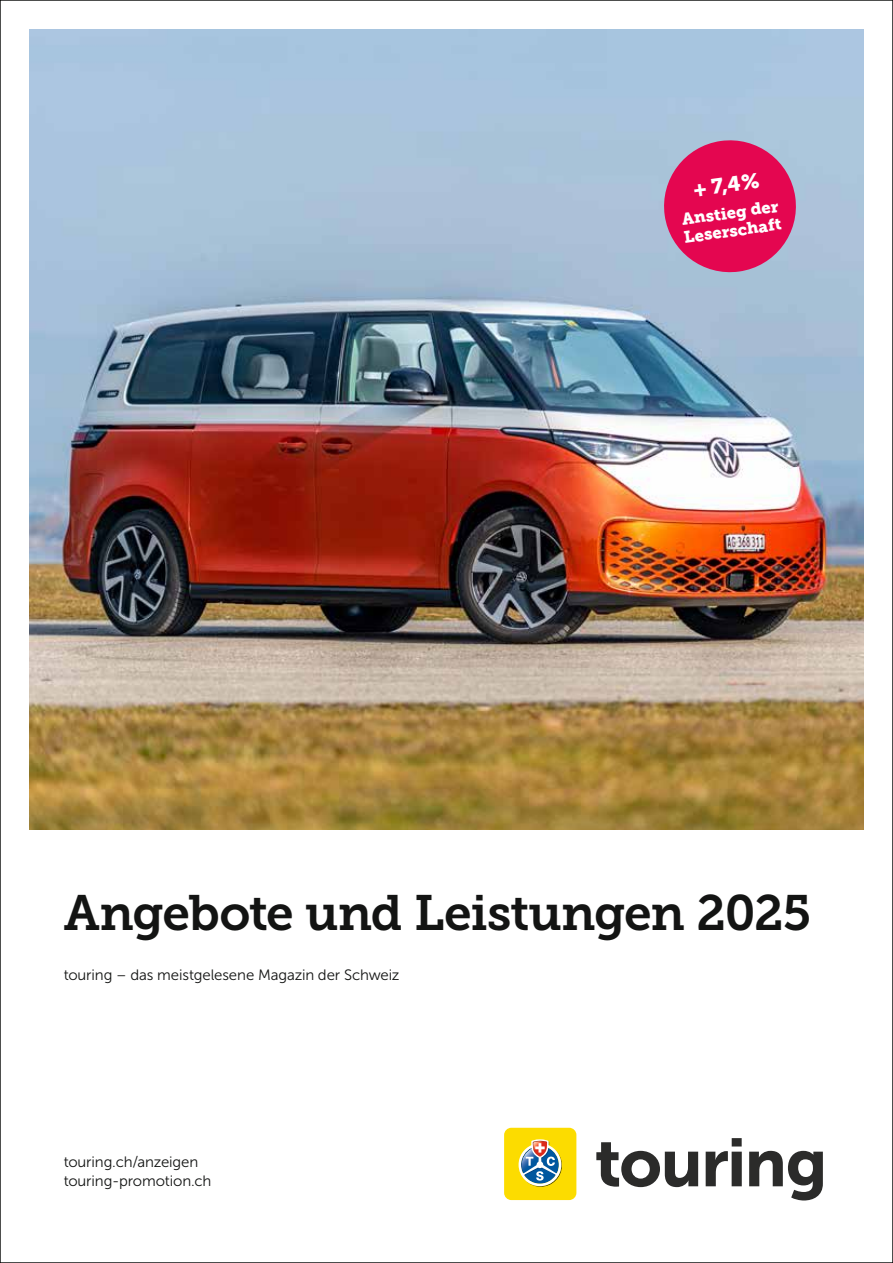
<style>
.page{position:relative;width:893px;height:1263px;background:#fff}
.page>*{position:absolute;margin:0;border:0;box-sizing:border-box;transform-origin:0 0}
.t1{font:49.5px "Museo Slab 700";letter-spacing:-.02em;color:#131413}
.t2{font:21px "Museo Slab 900";color:#fff}
.t3{font:16.5px/18px "Museo Slab 900";color:#fff}
.t4{font:15px/19.5px "Museo Sans 300";letter-spacing:-.01em;color:#131413}
</style>
<div class="page">
<svg style="left:596px;top:1142px;width:102px;height:45px"></svg>
<svg style="left:706px;top:1138px;width:36px;height:48px"></svg>
<svg style="left:749px;top:1151px;width:74px;height:49px"></svg>
<img style="left:30px;top:30px;width:833px;height:799px">
<div style="left:504px;top:1128px;width:72px;height:72px;background:#fcdc00;border-radius:7px"></div>
<svg style="left:519px;top:1139px;width:43px;height:48px"></svg>
<svg style="left:660px;top:136px;width:140px;height:141px;background:#d1407a"></svg>
<h2 class="t2" style="left:692px;top:177px;width:68px;rotate:-8deg">+ 7,4%</h2>
<p class="t3" style="left:680px;top:211px;width:100px;rotate:-8deg">Anstieg der<br>Leserschaft</p>
<h1 class="t1" style="left:64px;top:885px;width:749px">Angebote und Leistungen 2025</h1>
<p class="t4" style="left:64px;top:965px;width:337px">touring – das meistgelesene Magazin der Schweiz</p>
<p class="t4" style="left:64px;top:1152px;width:149px">touring.ch/anzeigen touring-promotion.ch</p>
</div>
